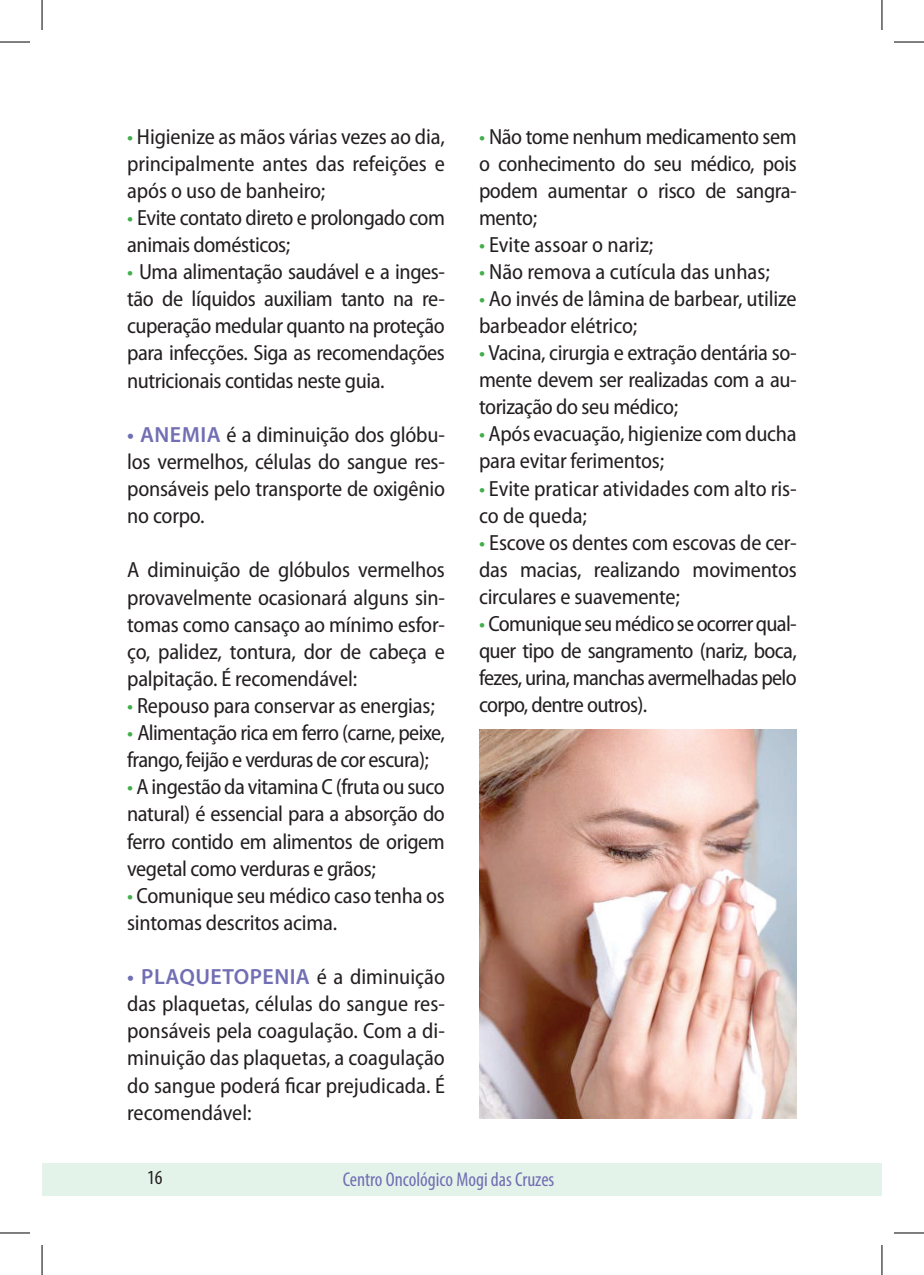
<style>
.page{position:relative;width:924px;height:1275px;background:#fff}
.page>*{position:absolute;margin:0;border:0;box-sizing:border-box;transform-origin:0 0}
.t1{font:semi-condensed 22px/27.2px "Myriad Pro";letter-spacing:-.01em;color:#231f20;text-align:justify}
.t2{font:semi-condensed 22px/27.2px "Myriad Pro";letter-spacing:-.03em;color:#231f20}
.t3{font:condensed 20px "Myriad Pro";color:#716eb3}
.t4{font:condensed 20px "Myriad Pro";color:#231f20}
.s1{color:#40ae49}
.s2{font-weight:600;font-stretch:normal;color:#716eb3}
</style>
<div class="page">
<div style="left:42px;top:1163px;width:839px;height:32px;background:#e4f3ea"></div>
<img style="left:479px;top:729px;width:317px;height:389px">
<hr style="left:0;top:42px;width:30px;height:1px;background:#000">
<hr style="left:893px;top:42px;width:30px;height:1px;background:#000">
<hr style="left:0;top:1232px;width:30px;height:1px;background:#000">
<hr style="left:893px;top:1232px;width:30px;height:1px;background:#000">
<hr style="left:42px;top:0;width:1px;height:30px;background:#000">
<hr style="left:42px;top:1245px;width:1px;height:30px;background:#000">
<hr style="left:881px;top:0;width:1px;height:30px;background:#000">
<hr style="left:881px;top:1245px;width:1px;height:30px;background:#000">
<p class="t1" style="left:127px;top:122px;width:319px"><span class="s1">•</span> Higienize as mãos várias vezes ao dia, principalmente antes das refeições e após o uso de banheiro;</p>
<p class="t1" style="left:127px;top:204px;width:319px"><span class="s1">•</span> Evite contato direto e prolongado com animais domésticos;</p>
<p class="t1" style="left:127px;top:258px;width:319px"><span class="s1">•</span> Uma alimentação saudável e a inges&shy;tão de líquidos auxiliam tanto na re&shy;cuperação medular quanto na proteção para infecções. Siga as recomendações nutricionais contidas neste guia.</p>
<p class="t1" style="left:127px;top:420px;width:319px"><span class="s2">• ANEMIA</span> é a diminuição dos glóbu&shy;los vermelhos, células do sangue res&shy;ponsáveis pelo transporte de oxigênio no corpo.</p>
<p class="t1" style="left:127px;top:556px;width:319px">A diminuição de glóbulos vermelhos provavelmente ocasionará alguns sin&shy;tomas como cansaço ao mínimo esfor&shy;ço, palidez, tontura, dor de cabeça e palpitação. É recomendável:</p>
<p class="t1" style="left:127px;top:691px;width:309px"><span class="s1">•</span> Repouso para conservar as energias;</p>
<p class="t2" style="left:127px;top:719px;width:319px"><span class="s1">•</span> Alimentação rica em ferro (carne, peixe, frango, feijão e verduras de cor escura);</p>
<p class="t1" style="left:127px;top:773px;width:319px"><span class="s1">•</span> A ingestão da vitamina C (fruta ou suco natural) é essencial para a absorção do ferro contido em alimentos de origem vegetal como verduras e grãos;</p>
<p class="t1" style="left:127px;top:881px;width:319px"><span class="s1">•</span> Comunique seu médico caso tenha os sintomas descritos acima.</p>
<p class="t1" style="left:127px;top:962px;width:319px"><span class="s2">• PLAQUETOPENIA</span> é a diminuição das plaquetas, células do sangue res&shy;ponsáveis pela coagulação. Com a di&shy;minuição das plaquetas, a coagulação do sangue poderá car prejudicada. É recomendável:</p>
<p class="t1" style="left:479px;top:122px;width:319px"><span class="s1">•</span> Não tome nenhum medicamento sem o conhecimento do seu médico, pois podem aumentar o risco de sangra&shy;mento;</p>
<p class="t1" style="left:479px;top:231px;width:175px"><span class="s1">•</span> Evite assoar o nariz;</p>
<p class="t1" style="left:479px;top:258px;width:292px"><span class="s1">•</span> Não remova a cutícula das unhas;</p>
<p class="t1" style="left:479px;top:285px;width:319px"><span class="s1">•</span> Ao invés de lâmina de barbear, utilize barbeador elétrico;</p>
<p class="t1" style="left:479px;top:339px;width:319px"><span class="s1">•</span> Vacina, cirurgia e extração dentária so&shy;mente devem ser realizadas com a au&shy;torização do seu médico;</p>
<p class="t1" style="left:479px;top:420px;width:319px"><span class="s1">•</span> Após evacuação, higienize com ducha para evitar ferimentos;</p>
<p class="t1" style="left:479px;top:474px;width:319px"><span class="s1">•</span> Evite praticar atividades com alto ris&shy;co de queda;</p>
<p class="t1" style="left:479px;top:528px;width:319px"><span class="s1">•</span> Escove os dentes com escovas de cer&shy;das macias, realizando movimentos circulares e suavemente;</p>
<p class="t1" style="left:479px;top:609px;width:319px"><span class="s1">•</span> Comunique seu médico se ocorrer qual&shy;quer tipo de sangramento (nariz, boca, fezes, urina, manchas avermelhadas pelo corpo, dentre outros).</p>
<p class="t4" style="left:147px;top:1164px;width:17px">16</p>
<p class="t3" style="left:342px;top:1167px;width:213px">Centro Oncológico Mogi das Cruzes</p>
</div>
